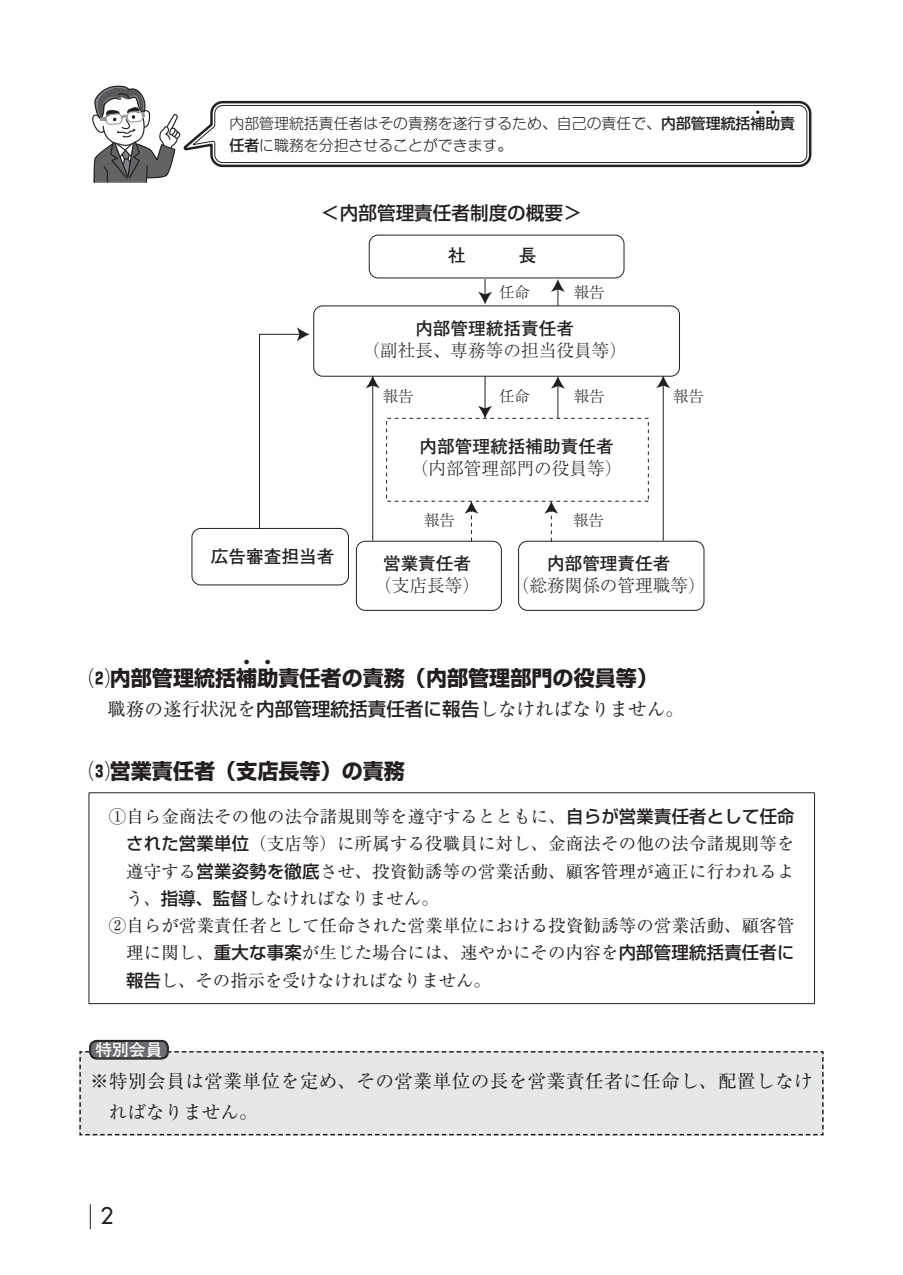
<style>
.page{position:relative;width:903px;height:1275px;background:#fff}
.page>*{position:absolute;margin:0;border:0;box-sizing:border-box;transform-origin:0 0}
.t1{font:22.4px "Futura";color:#231f20}
.t2{font:700 21px "Shin Go Pro";color:#231f20}
.t3{font:18.55px/31px "Ryumin Pro";letter-spacing:.025em;color:#231f20}
.t4{font:18.55px "Ryumin Pro";color:#231f20}
.t5{font:500 18.55px "Shin Go Pro";color:#231f20}
.t6{font:300 17.68px "Ryumin Pro";color:#231f20}
.t7{font:700 17.68px "Futo Go B101 Pro";color:#231f20}
.t8{font:17.32px "Ryumin Pro";letter-spacing:.015em;color:#231f20}
.t9{font:700 16.8px "Futo Go B101 Pro";color:#fff}
.t10{font:300 15.4px "Ryumin Pro";color:#231f20}
.t11{font:300 14.88px "Shin M Go Pro";color:#231f20}
.t12{font:10.5px "Kenten Generic";color:#231f20}
.t13{font:7.52px "Kenten Generic";color:#231f20}
.s1{font-family:"Shin Go Pro";font-weight:500}
</style>
<div class="page">
<svg style="left:90px;top:1204px;width:1px;height:25px"></svg>
<svg style="left:92px;top:85px;width:720px;height:98px"></svg>
<div style="left:369px;top:235px;width:255px;height:43px;border:1px solid #231f20;border-radius:9px"></div>
<div style="left:313px;top:306px;width:367px;height:71px;border:1px solid #231f20;border-radius:9px"></div>
<div style="left:192px;top:528px;width:157px;height:57px;border:1px solid #231f20;border-radius:9px"></div>
<div style="left:356px;top:541px;width:146px;height:70px;border:1px solid #231f20;border-radius:9px"></div>
<div style="left:518px;top:541px;width:186px;height:70px;border:1px solid #231f20;border-radius:9px"></div>
<div style="left:386px;top:418px;width:263px;height:84px;border:1px dashed #231f20"></div>
<svg style="left:259px;top:327px;width:51px;height:202px"></svg>
<hr style="left:372px;top:383px;width:1px;height:158px;background:#231f20">
<svg style="left:366px;top:375px;width:14px;height:13px"></svg>
<hr style="left:663px;top:383px;width:1px;height:158px;background:#231f20">
<svg style="left:656px;top:375px;width:14px;height:13px"></svg>
<svg style="left:464px;top:501px;width:14px;height:40px"></svg>
<svg style="left:544px;top:501px;width:14px;height:40px"></svg>
<hr style="left:557px;top:383px;width:1px;height:36px;background:#231f20">
<svg style="left:551px;top:376px;width:14px;height:13px"></svg>
<svg style="left:551px;top:279px;width:14px;height:26px"></svg>
<hr style="left:485px;top:376px;width:1px;height:35px;background:#231f20">
<svg style="left:478px;top:406px;width:14px;height:13px"></svg>
<svg style="left:478px;top:279px;width:14px;height:25px"></svg>
<hr style="left:89px;top:792px;width:726px;height:1px;background:#231f20">
<hr style="left:89px;top:793px;width:1px;height:210px;background:#231f20">
<hr style="left:814px;top:793px;width:1px;height:210px;background:#231f20">
<hr style="left:89px;top:1003px;width:726px;height:1px;background:#231f20">
<div style="left:79px;top:1051px;width:745px;height:85px;background:#e6e7e9"></div>
<div style="left:90px;top:1040px;width:78px;height:19px;background:#6c6d70;border-radius:7px"></div>
<div style="left:89px;top:1040px;width:80px;height:19px;border:1px solid #6c6d70;border-radius:7px"></div>
<div style="left:89px;top:1040px;width:80px;height:19px;border:1px solid #231f20;border-radius:7px"></div>
<div style="left:91px;top:1041px;width:76px;height:17px;border:1px solid #231f20;border-radius:6px"></div>
<p class="t13" style="left:754px;top:108px;width:24px">4 4</p>
<p class="t11" style="left:229px;top:111px;width:567px">内部管理統括責任者はその責務を遂行するため、自己の責任で、<span class="s1">内部管理統括補助責</span></p>
<p class="t11" style="left:229px;top:134px;width:284px"><span class="s1">任者</span>に職務を分担させることができます。</p>
<p class="t5" style="left:321px;top:197px;width:262px">＜内部管理責任者制度の概要＞</p>
<p class="t10" style="left:499px;top:280px;width:32px">任命</p>
<p class="t10" style="left:574px;top:280px;width:32px">報告</p>
<p class="t7" style="left:415px;top:314px;width:160px">内部管理統括責任者</p>
<p class="t6" style="left:362px;top:337px;width:266px">（副社長、専務等の担当役員等）</p>
<p class="t10" style="left:499px;top:384px;width:32px">任命</p>
<p class="t10" style="left:574px;top:384px;width:32px">報告</p>
<p class="t10" style="left:383px;top:384px;width:32px">報告</p>
<p class="t10" style="left:673px;top:384px;width:32px">報告</p>
<p class="t7" style="left:420px;top:432px;width:196px">内部管理統括補助責任者</p>
<p class="t6" style="left:411px;top:454px;width:213px">（内部管理部門の役員等）</p>
<p class="t10" style="left:424px;top:508px;width:32px">報告</p>
<p class="t10" style="left:573px;top:508px;width:32px">報告</p>
<p class="t7" style="left:211px;top:542px;width:125px">広告審査担当者</p>
<p class="t7" style="left:383px;top:549px;width:90px">営業責任者</p>
<p class="t6" style="left:374px;top:572px;width:107px">（支店長等）</p>
<p class="t7" style="left:547px;top:549px;width:125px">内部管理責任者</p>
<p class="t6" style="left:512px;top:572px;width:196px">（総務関係の管理職等）</p>
<p class="t12" style="left:242px;top:656px;width:33px">4 4</p>
<p class="t4" style="left:89px;top:694px;width:597px">　職務の遂行状況を<span class="s1">内部管理統括責任者に報告</span>しなければなりません。</p>
<p class="t2" style="left:89px;top:661px;width:571px">⑵内部管理統括補助責任者の責務（内部管理部門の役員等）</p>
<p class="t2" style="left:89px;top:754px;width:318px">⑶営業責任者（支店長等）の責務</p>
<p class="t8" style="left:109px;top:803px;width:687px">①自ら金商法その他の法令諸規則等を遵守するとともに、<span class="s1">自らが営業責任者として任命</span></p>
<p class="t8" style="left:126px;top:830px;width:670px"><span class="s1">された営業単位</span>（支店等）に所属する役職員に対し、金商法その他の法令諸規則等を</p>
<p class="t8" style="left:126px;top:857px;width:670px">遵守する<span class="s1">営業姿勢を徹底</span>させ、投資勧誘等の営業活動、顧客管理が適正に行われるよ</p>
<p class="t8" style="left:126px;top:885px;width:314px">う、<span class="s1">指導、監督</span>しなければなりません。</p>
<p class="t8" style="left:109px;top:912px;width:687px">②自らが営業責任者として任命された営業単位における投資勧誘等の営業活動、顧客管</p>
<p class="t8" style="left:126px;top:939px;width:670px">理に関し、<span class="s1">重大な事案</span>が生じた場合には、速やかにその内容を<span class="s1">内部管理統括責任者に</span></p>
<p class="t8" style="left:126px;top:966px;width:366px"><span class="s1">報告</span>し、その指示を受けなければなりません。</p>
<p class="t9" style="left:95px;top:1036px;width:68px">特別会員</p>
<p class="t3" style="left:109px;top:1064px;width:705px;text-indent:-19px">※特別会員は営業単位を定め、その営業単位の長を営業責任者に任命し、配置しなければなりません。</p>
<p class="t1" style="left:100px;top:1201px;width:14px">2</p>
</div>
